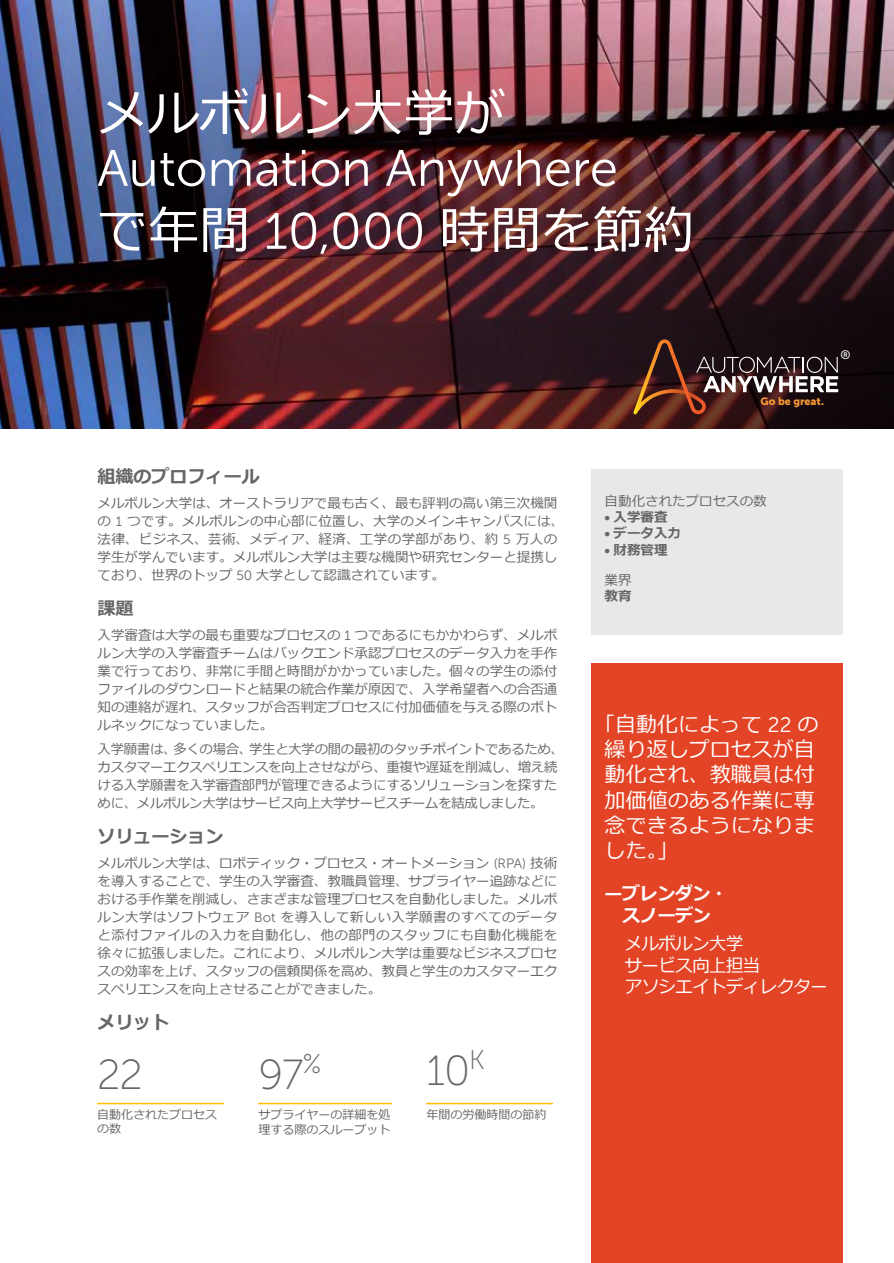
<style>
.page{position:relative;width:894px;height:1263px;background:#fff}
.page>*{position:absolute;margin:0;border:0;box-sizing:border-box;transform-origin:0 0}
.t1{font:51px "Meiryo";color:#fff}
.t2{font:51px "Museo Sans 300";color:#fff}
.t3{font:42px "Museo Sans 100";color:#666}
.t4{font:21px/25.2px "Meiryo";color:#fff}
.t5{font:18px/21.6px "Meiryo";letter-spacing:-.025em;color:#fff;scale:.96 1}
.t6{font:700 18px "Meiryo";color:#666}
.t7{font:700 18px/21.6px "Meiryo";letter-spacing:-.025em;color:#fff;text-align:center}
.t8{font:13.5px/18px "Meiryo";color:#666;text-align:justify}
.t9{font:13.5px/18px "Meiryo";letter-spacing:-.02em;color:#666}
.t10{font:700 13.5px "Meiryo";color:#666}
.t11{font:12.3px "Museo Sans 500";color:#fff}
.t12{font:12px/14.4px "Meiryo";color:#666}
.t13{font:10.65px "Museo Sans 900";color:#f89837}
.s1{font-family:"Museo Sans 300"}
.s2{font-family:"Museo Sans 700";font-weight:400}
</style>
<div class="page">
<img style="left:0;top:0;width:893px;height:429px">
<div style="left:591px;top:469px;width:251px;height:165px;background:#e8e8e8"></div>
<hr style="left:97px;top:1102px;width:127px;height:2px;background:#ffbc03">
<hr style="left:258px;top:1102px;width:133px;height:2px;background:#ffbc03">
<hr style="left:426px;top:1102px;width:126px;height:2px;background:#ffbc03">
<svg style="left:633px;top:339px;width:204px;height:75px;background:#482f2c"></svg>
<div style="left:591px;top:663px;width:251px;height:600px;background:#e34426"></div>
<h1 class="t1" style="left:97px;top:78px;width:409px">メルボルン大学が</h1>
<h1 class="t2" style="left:97px;top:141px;width:522px">Automation Anywhere</h1>
<h1 class="t1" style="left:97px;top:195px;width:598px">で年間 <span class="s1">10,000</span> 時間を節約</h1>
<h3 class="t6" style="left:97px;top:464px;width:164px">組織のプロフィール</h3>
<p class="t8" style="left:97px;top:494px;width:468px;text-align:left">メルボルン大学は、オーストラリアで最も古く、最も評判の高い第三次機関の <span class="s1">1</span> つです。メルボルンの中心部に位置し、大学のメインキャンパスには、法律、ビジネス、芸術、メディア、経済、工学の学部があり、約 <span class="s1">5</span> 万人の学生が学んでいます。メルボルン大学は主要な機関や研究センターと提携しており、世界のトップ <span class="s1">50</span> 大学として認識されています。</p>
<h3 class="t6" style="left:97px;top:595px;width:37px">課題</h3>
<p class="t8" style="left:97px;top:626px;width:461px">入学審査は大学の最も重要なプロセスの <span class="s1">1</span> つであるにもかかわらず、メルボルン大学の入学審査チームはバックエンド承認プロセスのデータ入力を手作業で行っており、非常に手間と時間がかかっていました。個々の学生の添付ファイルのダウンロードと結果の統合作業が原因で、入学希望者への合否通知の連絡が遅れ、スタッフが合否判定プロセスに付加価値を与える際のボトルネックになっていました。</p>
<p class="t9" style="left:97px;top:741px;width:468px">入学願書は、多くの場合、学生と大学の間の最初のタッチポイントであるため、カスタマーエクスペリエンスを向上させながら、重複や遅延を削減し、増え続ける入学願書を入学審査部門が管理できるようにするソリューションを探すために、メルボルン大学はサービス向上大学サービスチームを結成しました。</p>
<h3 class="t6" style="left:97px;top:824px;width:128px">ソリューション</h3>
<p class="t8" style="left:97px;top:855px;width:461px">メルボルン大学は、ロボティック・プロセス・オートメーション <span class="s1">(RPA)</span> 技術を導入することで、学生の入学審査、教職員管理、サプライヤー追跡などにおける手作業を削減し、さまざまな管理プロセスを自動化しました。メルボルン大学はソフトウェア <span class="s1">Bot</span> を導入して新しい入学願書のすべてのデータと添付ファイルの入力を自動化し、他の部門のスタッフにも自動化機能を徐々に拡張しました。これにより、メルボルン大学は重要なビジネスプロセスの効率を上げ、スタッフの信頼関係を高め、教員と学生のカスタマーエクスペリエンスを向上させることができました。</p>
<h3 class="t6" style="left:97px;top:1010px;width:73px">メリット</h3>
<h2 class="t3" style="left:97px;top:1052px;width:47px">22</h2>
<p class="t12" style="left:97px;top:1107px;width:121px">自動化されたプロセスの数</p>
<h2 class="t3" style="left:258px;top:1052px;width:65px">97<sup>%</sup></h2>
<h2 class="t3" style="left:426px;top:1048px;width:60px">10<sup>K</sup></h2>
<p class="t12" style="left:258px;top:1108px;width:133px">サプライヤーの詳細を処理する際のスループット</p>
<p class="t12" style="left:426px;top:1108px;width:121px">年間の労働時間の節約</p>
<p class="t13" style="left:760px;top:395px;width:65px">Go be great.</p>
<p class="t11" style="left:840px;top:348px;width:12px">®</p>
<p class="t8" style="left:604px;top:493px;width:163px">自動化されたプロセスの数</p>
<p class="t10" style="left:604px;top:508px;width:64px"><span class="s2">•</span> 入学審査</p>
<p class="t10" style="left:604px;top:524px;width:78px"><span class="s2">•</span> データ入力</p>
<p class="t10" style="left:604px;top:540px;width:64px"><span class="s2">•</span> 財務管理</p>
<p class="t8" style="left:604px;top:571px;width:28px">業界</p>
<p class="t10" style="left:604px;top:586px;width:28px">教育</p>
<h3 class="t4" style="left:604px;top:713px;width:215px;text-indent:-10px">「自動化によって <span class="s1">22</span> の繰り返しプロセスが自動化され、教職員は付加価値のある作業に専念できるようになりました。」</h3>
<h3 class="t7" style="left:604px;top:883px;width:125px">—ブレンダン・スノーデン</h3>
<h3 class="t5" style="left:624px;top:933px;width:213px">メルボルン大学<br>サービス向上担当<br>アソシエイトディレクター</h3>
</div>
